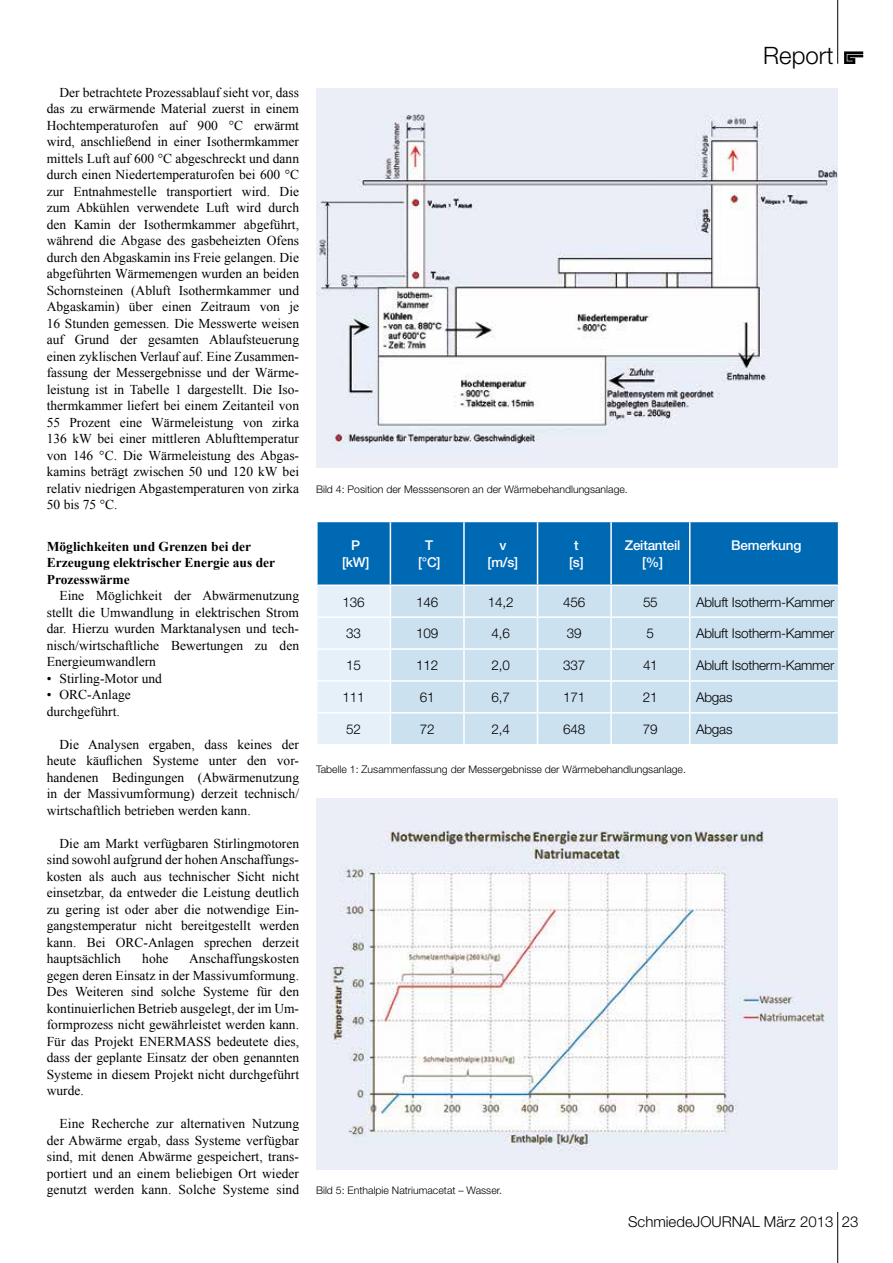
<style>
.page{position:relative;width:893px;height:1263px;background:#fff}
.page>*{position:absolute;margin:0;border:0;box-sizing:border-box;transform-origin:0 0}
.t1{font:300 24px "Helvetica Neue";color:#000}
.t2{font:300 15px "Helvetica Neue";color:#000}
.t3{font:13.5px/16.5px "Times New Roman";color:#000;text-align:justify}
.t4{font:300 13.5px "Helvetica Neue";letter-spacing:-.015em;color:#000}
.t5{font:700 13.5px/16.5px "Times New Roman";color:#000}
.t6{font:500 13.5px/16.5px "Helvetica Neue";letter-spacing:-.015em;color:#fff;text-align:center}
.t7{font:300 10.5px "Helvetica Neue";color:#000}
</style>
<div class="page">
<hr style="left:837px;top:0;width:1px;height:64px;background:#000">
<hr style="left:837px;top:1212px;width:1px;height:51px;background:#000">
<svg style="left:844px;top:51px;width:19px;height:13px"></svg>
<svg style="left:318px;top:522px;width:520px;height:222px;background:#3b8bc5"></svg>
<div style="left:391px;top:586px;width:447px;height:158px;background:#cce1f0"></div>
<hr style="left:316px;top:584px;width:74px;height:2px;background:#fff">
<hr style="left:390px;top:584px;width:74px;height:2px;background:#fff">
<hr style="left:390px;top:586px;width:1px;height:30px;background:#fff">
<hr style="left:464px;top:584px;width:73px;height:2px;background:#fff">
<hr style="left:463px;top:586px;width:2px;height:30px;background:#fff">
<hr style="left:537px;top:584px;width:74px;height:2px;background:#fff">
<hr style="left:537px;top:586px;width:1px;height:30px;background:#fff">
<hr style="left:611px;top:584px;width:79px;height:2px;background:#fff">
<hr style="left:610px;top:586px;width:2px;height:30px;background:#fff">
<hr style="left:690px;top:584px;width:149px;height:2px;background:#fff">
<hr style="left:689px;top:586px;width:1px;height:30px;background:#fff">
<hr style="left:316px;top:616px;width:74px;height:2px;background:#fff">
<hr style="left:390px;top:616px;width:74px;height:2px;background:#fff">
<hr style="left:390px;top:618px;width:1px;height:30px;background:#fff">
<hr style="left:464px;top:616px;width:73px;height:2px;background:#fff">
<hr style="left:463px;top:618px;width:2px;height:30px;background:#fff">
<hr style="left:537px;top:616px;width:74px;height:2px;background:#fff">
<hr style="left:537px;top:618px;width:1px;height:30px;background:#fff">
<hr style="left:611px;top:616px;width:79px;height:2px;background:#fff">
<hr style="left:610px;top:618px;width:2px;height:30px;background:#fff">
<hr style="left:690px;top:616px;width:149px;height:2px;background:#fff">
<hr style="left:689px;top:618px;width:1px;height:30px;background:#fff">
<hr style="left:316px;top:648px;width:74px;height:2px;background:#fff">
<hr style="left:390px;top:648px;width:74px;height:2px;background:#fff">
<hr style="left:390px;top:650px;width:1px;height:30px;background:#fff">
<hr style="left:464px;top:648px;width:73px;height:2px;background:#fff">
<hr style="left:463px;top:650px;width:2px;height:30px;background:#fff">
<hr style="left:537px;top:648px;width:74px;height:2px;background:#fff">
<hr style="left:537px;top:650px;width:1px;height:30px;background:#fff">
<hr style="left:611px;top:648px;width:79px;height:2px;background:#fff">
<hr style="left:610px;top:650px;width:2px;height:30px;background:#fff">
<hr style="left:690px;top:648px;width:149px;height:2px;background:#fff">
<hr style="left:689px;top:650px;width:1px;height:30px;background:#fff">
<hr style="left:316px;top:680px;width:74px;height:2px;background:#fff">
<hr style="left:390px;top:680px;width:74px;height:2px;background:#fff">
<hr style="left:390px;top:682px;width:1px;height:30px;background:#fff">
<hr style="left:464px;top:680px;width:73px;height:2px;background:#fff">
<hr style="left:463px;top:682px;width:2px;height:30px;background:#fff">
<hr style="left:537px;top:680px;width:74px;height:2px;background:#fff">
<hr style="left:537px;top:682px;width:1px;height:30px;background:#fff">
<hr style="left:611px;top:680px;width:79px;height:2px;background:#fff">
<hr style="left:610px;top:682px;width:2px;height:30px;background:#fff">
<hr style="left:690px;top:680px;width:149px;height:2px;background:#fff">
<hr style="left:689px;top:682px;width:1px;height:30px;background:#fff">
<hr style="left:316px;top:712px;width:74px;height:2px;background:#fff">
<hr style="left:390px;top:712px;width:74px;height:2px;background:#fff">
<hr style="left:390px;top:714px;width:1px;height:30px;background:#fff">
<hr style="left:464px;top:712px;width:73px;height:2px;background:#fff">
<hr style="left:463px;top:714px;width:2px;height:30px;background:#fff">
<hr style="left:537px;top:712px;width:74px;height:2px;background:#fff">
<hr style="left:537px;top:714px;width:1px;height:30px;background:#fff">
<hr style="left:611px;top:712px;width:79px;height:2px;background:#fff">
<hr style="left:610px;top:714px;width:2px;height:30px;background:#fff">
<hr style="left:690px;top:712px;width:149px;height:2px;background:#fff">
<hr style="left:689px;top:714px;width:1px;height:30px;background:#fff">
<hr style="left:390px;top:522px;width:1px;height:62px;background:#fff">
<hr style="left:463px;top:522px;width:2px;height:62px;background:#fff">
<hr style="left:537px;top:522px;width:1px;height:62px;background:#fff">
<hr style="left:610px;top:522px;width:2px;height:62px;background:#fff">
<hr style="left:689px;top:522px;width:1px;height:62px;background:#fff">
<img style="left:316px;top:798px;width:522px;height:371px">
<img style="left:316px;top:89px;width:522px;height:379px">
<p class="t3" style="left:47px;top:84px;width:254px;text-indent:13px">Der betrachtete Prozessablauf sieht vor, dass das zu erwärmende Material zuerst in einem Hochtemperaturofen auf 900 °C erwärmt wird, anschließend in einer Isothermkammer mittels Luft auf 600 °C abgeschreckt und dann durch einen Niedertemperaturofen bei 600 °C zur Entnahmestelle transportiert wird. Die zum Abkühlen verwendete Luft wird durch den Kamin der Isothermkammer abgeführt, während die Abgase des gasbeheizten Ofens durch den Abgaskamin ins Freie gelangen. Die abgeführten Wärmemengen wurden an beiden Schornsteinen (Abluft Isothermkammer und Abgaskamin) über einen Zeitraum von je 16 Stunden gemessen. Die Messwerte weisen auf Grund der gesamten Ablaufsteuerung einen zyklischen Verlauf auf. Eine Zusammen&shy;fassung der Messergebnisse und der Wärme&shy;leistung ist in Tabelle 1 dargestellt. Die Iso&shy;thermkammer liefert bei einem Zeitanteil von 55 Prozent eine Wärmeleistung von zirka 136 kW bei einer mittleren Ablufttemperatur von 146 °C. Die Wärmeleistung des Abgas&shy;kamins beträgt zwischen 50 und 120 kW bei relativ niedrigen Abgastemperaturen von zirka 50 bis 75 °C.</p>
<p class="t5" style="left:47px;top:537px;width:230px">Möglichkeiten und Grenzen bei der<br>Erzeugung elektrischer Energie aus der<br>Prozesswärme</p>
<p class="t3" style="left:47px;top:587px;width:254px;text-indent:13px">Eine Möglichkeit der Abwärmenutzung stellt die Umwandlung in elektrischen Strom dar. Hierzu wurden Marktanalysen und tech&shy;nisch/wirtschaftliche Bewertungen zu den Energieumwandlern</p>
<p class="t3" style="left:47px;top:669px;width:117px">• Stirling-Motor und</p>
<p class="t3" style="left:47px;top:686px;width:85px">• ORC-Anlage durchgeführt.</p>
<p class="t3" style="left:47px;top:735px;width:254px;text-indent:13px">Die Analysen ergaben, dass keines der heute käuflichen Systeme unter den vor&shy;handenen Bedingungen (Abwärmenutzung in der Massivumformung) derzeit technisch/ wirtschaftlich betrieben werden kann.</p>
<p class="t3" style="left:47px;top:834px;width:254px;text-indent:13px">Die am Markt verfügbaren Stirlingmotoren sind sowohl aufgrund der hohen Anschaffungs&shy;kosten als auch aus technischer Sicht nicht einsetzbar, da entweder die Leistung deutlich zu gering ist oder aber die notwendige Ein&shy;gangstemperatur nicht bereitgestellt werden kann. Bei ORC-Anlagen sprechen derzeit hauptsächlich</p>
<p class="t3" style="left:47px;top:950px;width:254px;text-indent:142px">Anschaffungskosten gegen deren Einsatz in der Massivumformung.<br>Des Weiteren sind solche Systeme für den kontinuierlichen Betrieb ausgelegt, der im Um&shy;formprozess nicht gewährleistet werden kann.<br>Für das Projekt ENERMASS bedeutete dies, dass der geplante Einsatz der oben genannten Systeme in diesem Projekt nicht durchgeführt wurde.</p>
<p class="t3" style="left:47px;top:1115px;width:254px;text-indent:13px">Eine Recherche zur alternativen Nutzung der Abwärme ergab, dass Systeme verfügbar sind, mit denen Abwärme gespeichert, trans&shy;portiert und an einem beliebigen Ort wieder genutzt werden kann. Solche Systeme sind</p>
<p class="t3" style="left:142px;top:950px;width:28px">hohe</p>
<h1 class="t1" style="left:763px;top:41px;width:72px">Report</h1>
<p class="t7" style="left:316px;top:483px;width:313px">Bild 4: Position der Messsensoren an der Wärmebehandlungsanlage.</p>
<p class="t6" style="left:342px;top:537px;width:29px">P [kW]</p>
<p class="t6" style="left:418px;top:537px;width:24px">T [°C]</p>
<p class="t6" style="left:488px;top:537px;width:32px">v [m/s]</p>
<p class="t6" style="left:569px;top:537px;width:16px">t [s]</p>
<p class="t6" style="left:625px;top:537px;width:57px">Zeitanteil [%]</p>
<p class="t6" style="left:731px;top:537px;width:72px">Bemerkung</p>
<p class="t4" style="left:343px;top:593px;width:24px">136</p>
<p class="t4" style="left:416px;top:593px;width:24px">146</p>
<p class="t4" style="left:488px;top:593px;width:27px">14,2</p>
<p class="t4" style="left:563px;top:593px;width:24px">456</p>
<p class="t4" style="left:643px;top:593px;width:16px">55</p>
<p class="t4" style="left:696px;top:593px;width:140px">Abluft Isotherm-Kammer</p>
<p class="t4" style="left:346px;top:625px;width:16px">33</p>
<p class="t4" style="left:416px;top:625px;width:24px">109</p>
<p class="t4" style="left:492px;top:625px;width:20px">4,6</p>
<p class="t4" style="left:567px;top:625px;width:16px">39</p>
<p class="t4" style="left:647px;top:625px;width:9px">5</p>
<p class="t4" style="left:696px;top:625px;width:140px">Abluft Isotherm-Kammer</p>
<p class="t4" style="left:346px;top:657px;width:16px">15</p>
<p class="t4" style="left:416px;top:657px;width:24px">112</p>
<p class="t4" style="left:491px;top:657px;width:20px">2,0</p>
<p class="t4" style="left:563px;top:657px;width:24px">337</p>
<p class="t4" style="left:643px;top:657px;width:16px">41</p>
<p class="t4" style="left:696px;top:657px;width:140px">Abluft Isotherm-Kammer</p>
<p class="t4" style="left:342px;top:689px;width:24px">111</p>
<p class="t4" style="left:420px;top:689px;width:16px">61</p>
<p class="t4" style="left:491px;top:689px;width:20px">6,7</p>
<p class="t4" style="left:563px;top:689px;width:24px">171</p>
<p class="t4" style="left:643px;top:689px;width:16px">21</p>
<p class="t4" style="left:696px;top:689px;width:38px">Abgas</p>
<p class="t4" style="left:346px;top:721px;width:16px">52</p>
<p class="t4" style="left:420px;top:721px;width:16px">72</p>
<p class="t4" style="left:491px;top:721px;width:20px">2,4</p>
<p class="t4" style="left:563px;top:721px;width:24px">648</p>
<p class="t4" style="left:643px;top:721px;width:16px">79</p>
<p class="t4" style="left:696px;top:721px;width:38px">Abgas</p>
<p class="t7" style="left:316px;top:763px;width:371px">Tabelle 1: Zusammenfassung der Messergebnisse der Wärmebehandlungsanlage.</p>
<p class="t7" style="left:316px;top:1184px;width:187px">Bild 5: Enthalpie Natriumacetat – Wasser.</p>
<p class="t2" style="left:628px;top:1213px;width:232px">SchmiedeJOURNAL März 2013 23</p>
</div>
